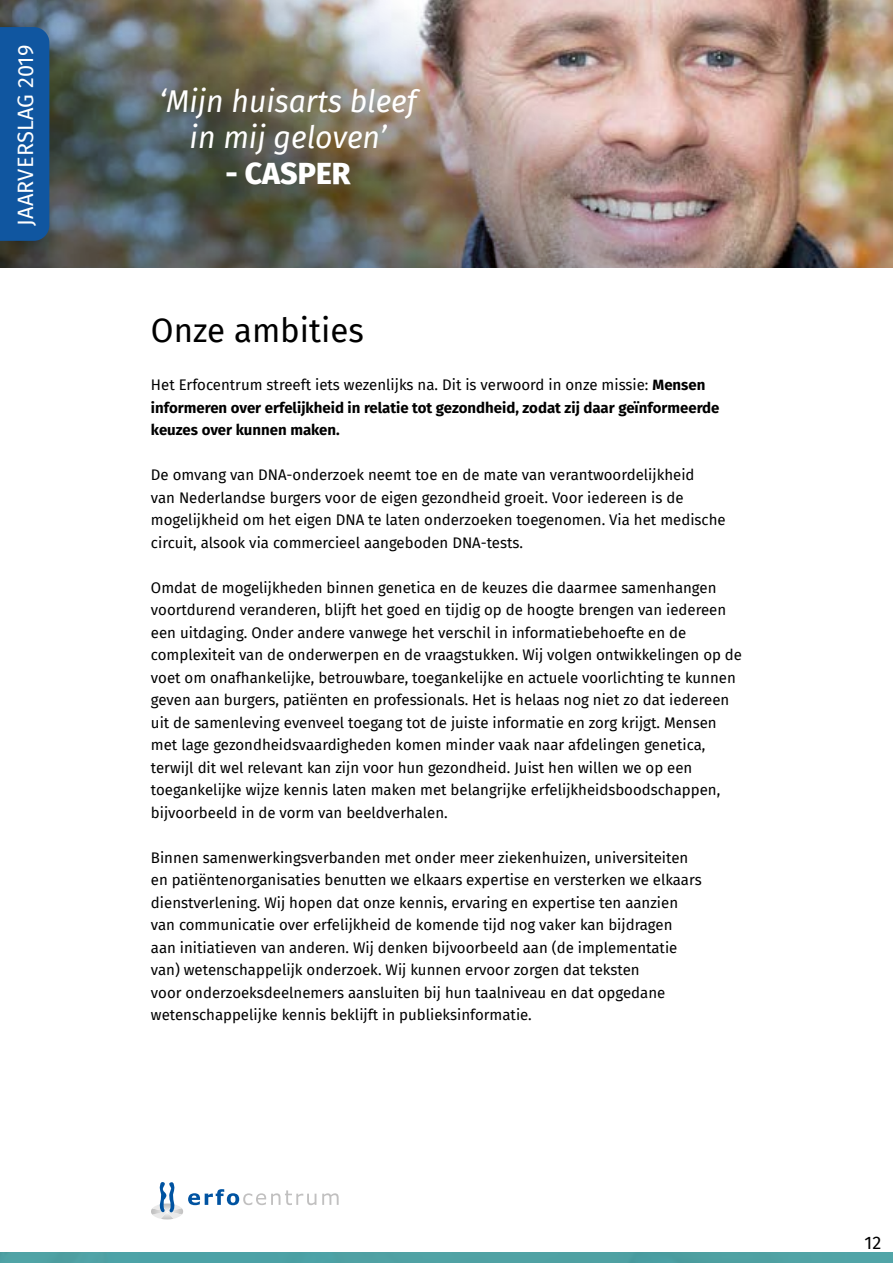
<style>
.page{position:relative;width:893px;height:1263px;background:#fff}
.page>*{position:absolute;margin:0;border:0;box-sizing:border-box;transform-origin:0 0}
.t1{font:33px "Fira Sans";color:#000}
.t2{font:italic 30.75px/36.2px "Fira Sans";color:#fff;text-align:center}
.t3{font:800 30.75px "Fira Sans";color:#fff}
.t4{font:21.75px "Fira Sans";letter-spacing:.01em;color:#fff}
.t5{font:18px "Fira Sans";color:#000}
.t6{font:15px/22.5px "Fira Sans";color:#000}
.t7{font:700 15px/22.5px "Fira Sans";color:#000}
.s1{font-weight:400}
</style>
<div class="page">
<svg style="left:151px;top:1182px;width:165px;height:37px"></svg>
<svg style="left:322px;top:1193px;width:17px;height:12px"></svg>
<img style="left:0;top:0;width:893px;height:268px">
<div style="left:0;top:1252px;width:893px;height:11px;background:#49a4a8"></div>
<div style="left:0;top:27px;width:49px;height:214px;background:#1056a0"></div>
<h3 class="t4" style="left:9px;top:226px;width:182px;rotate:-90deg">JAARVERSLAG 2019</h3>
<h2 class="t2" style="left:159px;top:82px;width:259px">‘Mijn huisarts bleef in mij geloven’</h2>
<h2 class="t3" style="left:226px;top:147px;width:126px">- CASPER</h2>
<h1 class="t1" style="left:151px;top:306px;width:214px">Onze ambities</h1>
<p class="t7" style="left:151px;top:373px;width:570px"><span class="s1">Het Erfocentrum streeft iets wezenlijks na. Dit is verwoord in onze missie:</span> Mensen informeren over erfelijkheid in relatie tot gezondheid, zodat zij daar geïnformeerde keuzes over kunnen maken.</p>
<p class="t6" style="left:151px;top:463px;width:576px">De omvang van DNA-onderzoek neemt toe en de mate van verantwoordelijkheid<br>van Nederlandse burgers voor de eigen gezondheid groeit. Voor iedereen is de mogelijkheid om het eigen DNA te laten onderzoeken toegenomen. Via het medische circuit, alsook via commercieel aangeboden DNA-tests.</p>
<p class="t6" style="left:151px;top:576px;width:593px">Omdat de mogelijkheden binnen genetica en de keuzes die daarmee samenhangen voortdurend veranderen, blijft het goed en tijdig op de hoogte brengen van iedereen een uitdaging. Onder andere vanwege het verschil in informatiebehoefte en de complexiteit van de onderwerpen en de vraagstukken. Wij volgen ontwikkelingen op de voet om onafhankelijke, betrouwbare, toegankelijke en actuele voorlichting te kunnen geven aan burgers, patiënten en professionals. Het is helaas nog niet zo dat iedereen uit de samenleving evenveel toegang tot de juiste informatie en zorg krijgt. Mensen met lage gezondheidsvaardigheden komen minder vaak naar afdelingen genetica, terwijl dit wel relevant kan zijn voor hun gezondheid. Juist hen willen we op een toegankelijke wijze kennis laten maken met belangrijke erfelijkheidsboodschappen, bijvoorbeeld in de vorm van beeldverhalen.</p>
<p class="t6" style="left:151px;top:846px;width:552px">Binnen samenwerkingsverbanden met onder meer ziekenhuizen, universiteiten en patiëntenorganisaties benutten we elkaars expertise en versterken we elkaars dienstverlening. Wij hopen dat onze kennis, ervaring en expertise ten aanzien van communicatie over erfelijkheid de komende tijd nog vaker kan bijdragen<br>aan initiatieven van anderen. Wij denken bijvoorbeeld aan (de implementatie van) wetenschappelijk onderzoek. Wij kunnen ervoor zorgen dat teksten<br>voor onderzoeksdeelnemers aansluiten bij hun taalniveau en dat opgedane wetenschappelijke kennis beklijft in publieksinformatie.</p>
<p class="t5" style="left:865px;top:1229px;width:18px">12</p>
</div>
